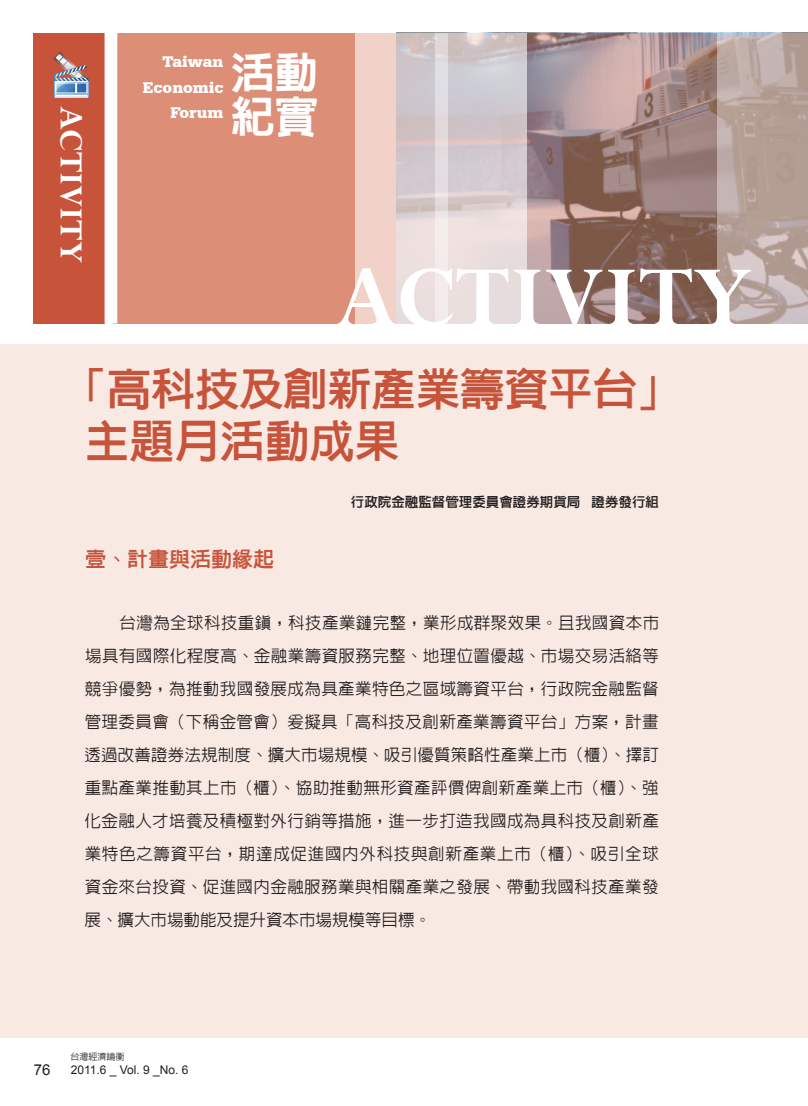
<style>
.page{position:relative;width:808px;height:1106px;background:#fff}
.page>*{position:absolute;margin:0;border:0;box-sizing:border-box;transform-origin:0 0}
.t1{font:700 96.15px "Perpetua";color:#fff}
.t2{font:45px/52.5px "Lin Gothic Extra";letter-spacing:-.02em;color:#c7533b}
.t3{font:800 43.35px/43.3px "Lin Gothic";color:#fff}
.t4{font:700 36px "Perpetua";color:#fff}
.t5{font:21px "Lin Gothic Extra";color:#c7533b}
.t6{font:500 16.5px/33px "Lin Gothic";letter-spacing:.025em;color:#231f20;text-align:justify}
.t7{font:900 16.2px/25.2px "Serifa BT";color:#fff;text-align:right}
.t8{font:15px "Arial";color:#231f20}
.t9{font:13.5px "Lin Gothic Extra";color:#231f20}
.t10{font:12px "Arial";color:#231f20}
.t11{font:500 9px "Lin Gothic";color:#231f20}
</style>
<div class="page">
<div style="left:113px;top:33px;width:695px;height:290px;background:#dc8e76"></div>
<img style="left:527px;top:33px;width:191px;height:290px">
<div style="left:33px;top:33px;width:72px;height:290px;background:#c7533b"></div>
<div style="left:105px;top:0;width:12px;height:323px;background:#fff"></div>
<svg style="left:356px;top:33px;width:171px;height:290px;background:#e0d0cf"></svg>
<svg style="left:435px;top:33px;width:12px;height:290px;background:#e8e1e3"></svg>
<svg style="left:718px;top:33px;width:90px;height:290px;background:#b9a6a0"></svg>
<div style="left:0;top:344px;width:808px;height:694px;background:#f8e9e2"></div>
<svg style="left:53px;top:52px;width:35px;height:46px"></svg>
<div style="left:76px;top:83px;width:11px;height:10px;border:1px solid #fff"></div>
<div style="left:56px;top:83px;width:20px;height:10px;border:1px solid #fff"></div>
<h3 class="t4" style="left:94px;top:106px;width:158px;rotate:90deg">ACTIVITY</h3>
<p class="t7" style="left:143px;top:49px;width:82px">Taiwan<br>Economic<br>Forum</p>
<h3 class="t3" style="left:231px;top:51px;width:88px">活動紀實</h3>
<h1 class="t1" style="left:335px;top:238px;width:419px">ACTIVITY</h1>
<h2 class="t2" style="left:85px;top:362px;width:598px;text-indent:-22px">「高科技及創新產業籌資平台」主題月活動成果</h2>
<p class="t5" style="left:85px;top:548px;width:190px">壹、計畫與活動緣起</p>
<p class="t9" style="left:351px;top:494px;width:310px">行政院金融監督管理委員會證券期貨局 證券發行組</p>
<p class="t6" style="left:85px;top:606px;width:576px;text-indent:35px">台灣為全球科技重鎮，科技產業鏈完整，業形成群聚效果。且我國資本市場具有國際化程度高、金融業籌資服務完整、地理位置優越、市場交易活絡等競爭優勢，為推動我國發展成為具產業特色之區域籌資平台，行政院金融監督管理委員會（下稱金管會）爰擬具「高科技及創新產業籌資平台」方案，計畫透過改善證券法規制度、擴大市場規模、吸引優質策略性產業上市（櫃）、擇訂重點產業推動其上市（櫃）、協助推動無形資產評價俾創新產業上市（櫃）、強化金融人才培養及積極對外行銷等措施，進一步打造我國成為具科技及創新產業特色之籌資平台，期達成促進國內外科技與創新產業上市（櫃）、吸引全球資金來台投資、促進國內金融服務業與相關產業之發展、帶動我國科技產業發展、擴大市場動能及提升資本市場規模等目標。</p>
<p class="t11" style="left:71px;top:1052px;width:55px">台灣經濟論衡</p>
<p class="t8" style="left:34px;top:1059px;width:18px">76</p>
<p class="t10" style="left:71px;top:1061px;width:119px">2011.6 _ Vol. 9 _No. 6</p>
</div>
